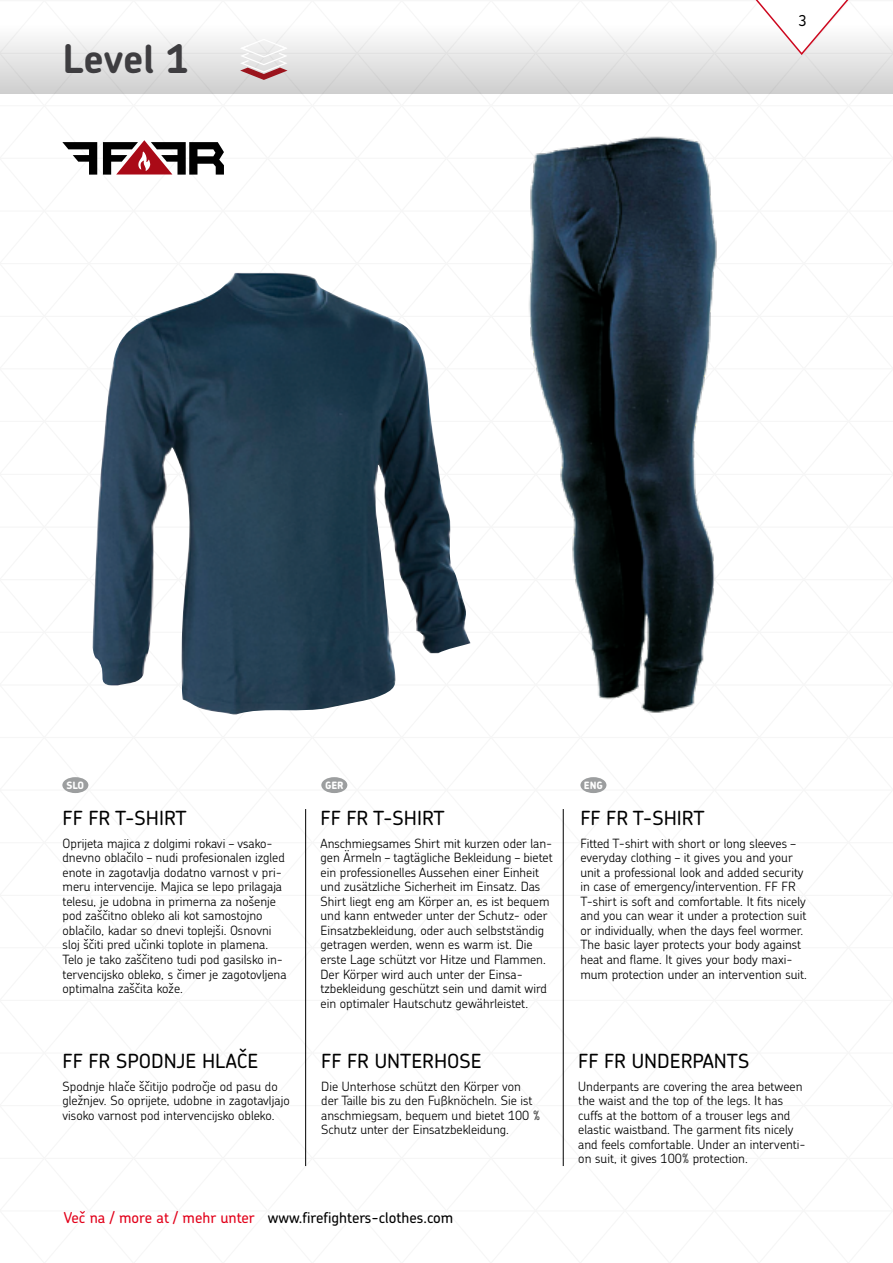
<style>
.page{position:relative;width:893px;height:1263px;background:#fff}
.page>*{position:absolute;margin:0;border:0;box-sizing:border-box;transform-origin:0 0}
.t1{font:700 39.3px "Chevin";color:#3e3d40}
.t2{font:500 19.5px "Chevin";color:#000}
.t3{font:500 15px "Chevin";color:#000}
.t4{font:300 12.75px/14.5px "Chevin";color:#000}
.t5{font:800 10.2px "Chevin";color:#fff}
.s1{color:#e2001a}
</style>
<div class="page">
<div style="left:0;top:23px;width:893px;height:71px;background:linear-gradient(to bottom,#fff,#cecece)"></div>
<svg style="left:697px;top:0;width:196px;height:94px"></svg>
<svg style="left:240px;top:39px;width:48px;height:41px"></svg>
<img style="left:92px;top:272px;width:379px;height:442px">
<svg style="left:62px;top:142px;width:35px;height:33px"></svg>
<svg style="left:103px;top:140px;width:121px;height:35px"></svg>
<div style="left:62px;top:777px;width:26px;height:16px;background:#9c9e9f;border-radius:50%"></div>
<div style="left:321px;top:777px;width:26px;height:16px;background:#9c9e9f;border-radius:50%"></div>
<div style="left:580px;top:777px;width:26px;height:16px;background:#9c9e9f;border-radius:50%"></div>
<img style="left:529px;top:136px;width:188px;height:577px">
<hr style="left:305px;top:809px;width:1px;height:357px;background:#000">
<hr style="left:563px;top:809px;width:1px;height:357px;background:#000">
<h1 class="t1" style="left:63px;top:33px;width:127px">Level 1</h1>
<p class="t3" style="left:798px;top:10px;width:10px">3</p>
<p class="t5" style="left:66px;top:778px;width:19px">SLO</p>
<p class="t5" style="left:325px;top:778px;width:20px">GER</p>
<p class="t5" style="left:584px;top:778px;width:21px">ENG</p>
<h2 class="t2" style="left:63px;top:805px;width:126px">FF FR T-SHIRT</h2>
<p class="t4" style="left:63px;top:835px;width:226px">Oprijeta majica z dolgimi rokavi – vsako&shy;dnevno oblačilo – nudi profesionalen izgled enote in zagotavlja dodatno varnost v pri&shy;meru intervencije. Majica se lepo prilagaja telesu, je udobna in primerna za nošenje pod zaščitno obleko ali kot samostojno oblačilo, kadar so dnevi toplejši. Osnovni sloj ščiti pred učinki toplote in plamena.<br>Telo je tako zaščiteno tudi pod gasilsko in&shy;tervencijsko obleko, s čimer je zagotovljena optimalna zaščita kože.</p>
<h2 class="t2" style="left:321px;top:805px;width:126px">FF FR T-SHIRT</h2>
<p class="t4" style="left:321px;top:835px;width:234px">Anschmiegsames Shirt mit kurzen oder lan&shy;gen Ärmeln – tagtägliche Bekleidung – bietet ein professionelles Aussehen einer Einheit und zusätzliche Sicherheit im Einsatz. Das Shirt liegt eng am Körper an, es ist bequem und kann entweder unter der Schutz- oder Einsatzbekleidung, oder auch selbstständig getragen werden, wenn es warm ist. Die erste Lage schützt vor Hitze und Flammen.<br>Der Körper wird auch unter der Einsa&shy;tzbekleidung geschützt sein und damit wird ein optimaler Hautschutz gewährleistet.</p>
<h2 class="t2" style="left:580px;top:805px;width:126px">FF FR T-SHIRT</h2>
<p class="t4" style="left:580px;top:835px;width:228px">Fitted T-shirt with short or long sleeves – everyday clothing – it gives you and your unit a professional look and added security in case of emergency/intervention. FF FR T-shirt is soft and comfortable. It fits nicely and you can wear it under a protection suit or individually, when the days feel wormer.<br>The basic layer protects your body against heat and flame. It gives your body maxi&shy;mum protection under an intervention suit.</p>
<h2 class="t2" style="left:63px;top:1048px;width:197px">FF FR SPODNJE HLAČE</h2>
<p class="t4" style="left:63px;top:1078px;width:229px">Spodnje hlače ščitijo področje od pasu do gležnjev. So oprijete, udobne in zagotavljajo visoko varnost pod intervencijsko obleko.</p>
<h2 class="t2" style="left:321px;top:1048px;width:162px">FF FR UNTERHOSE</h2>
<p class="t4" style="left:321px;top:1078px;width:220px">Die Unterhose schützt den Körper von der Taille bis zu den Fußknöcheln. Sie ist anschmiegsam, bequem und bietet 100 % Schutz unter der Einsatzbekleidung.</p>
<h2 class="t2" style="left:578px;top:1048px;width:173px">FF FR UNDERPANTS</h2>
<p class="t4" style="left:578px;top:1078px;width:229px">Underpants are covering the area between the waist and the top of the legs. It has cuffs at the bottom of a trouser legs and elastic waistband. The garment fits nicely and feels comfortable. Under an interventi&shy;on suit, it gives 100% protection.</p>
<p class="t3" style="left:64px;top:1208px;width:391px"><span class="s1">Več na / more at / mehr unter</span> www.firefighters-clothes.com</p>
</div>
